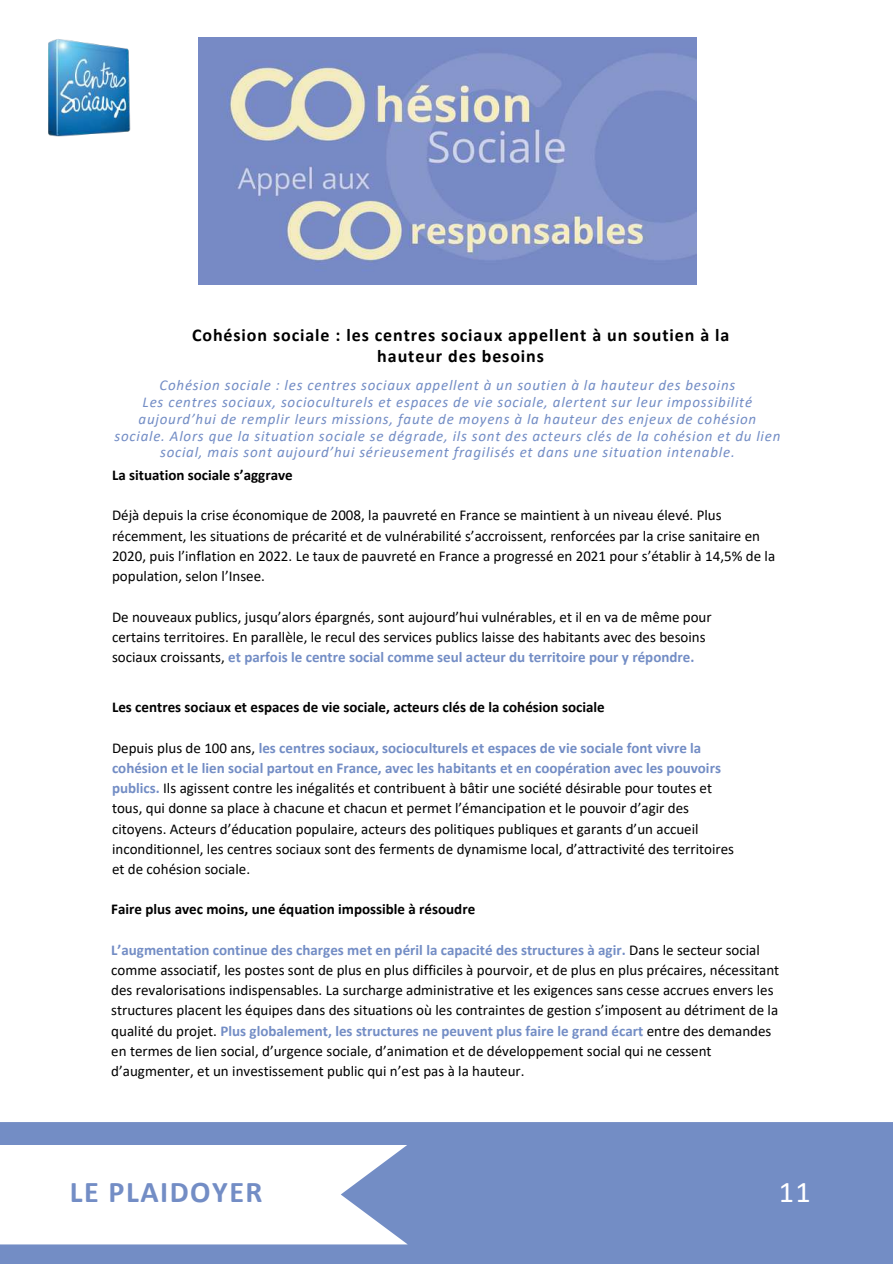
<style>
.page{position:relative;width:893px;height:1264px;background:#fff}
.page>*{position:absolute;margin:0;border:0;box-sizing:border-box;transform-origin:0 0}
.t1{font:700 30.15px "Calibri";letter-spacing:.05em;color:#738dc5}
.t2{font:30.15px "Calibri";color:#fff}
.t3{font:700 18px/21.3px "Calibri";letter-spacing:.05em;color:#000;text-align:center}
.t4{font:15px/20.2px "Calibri";color:#000}
.t5{font:italic 15px/16.8px "Calibri";letter-spacing:.05em;color:#738dc5;text-align:center}
.t6{font:700 15px "Calibri";color:#000}
.s1{font-weight:700;color:#738dc5}
</style>
<div class="page">
<img style="left:199px;top:38px;width:497px;height:246px">
<img style="left:48px;top:39px;width:83px;height:98px">
<div style="left:0;top:1122px;width:892px;height:141px;background:#738dc5"></div>
<svg style="left:0;top:1145px;width:407px;height:99px;background:#f3f5fa"></svg>
<p class="t3" style="left:192px;top:325px;width:539px">Cohésion sociale : les centres sociaux appellent à un soutien à la hauteur des besoins</p>
<p class="t5" style="left:114px;top:378px;width:667px">Cohésion sociale : les centres sociaux appellent à un soutien à la hauteur des besoins<br>Les centres sociaux, socioculturels et espaces de vie sociale, alertent sur leur impossibilité aujourd’hui de remplir leurs missions, faute de moyens à la hauteur des enjeux de cohésion sociale. Alors que la situation sociale se dégrade, ils sont des acteurs clés de la cohésion et du lien social, mais sont aujourd’hui sérieusement fragilisés et dans une situation intenable.</p>
<p class="t6" style="left:112px;top:468px;width:182px">La situation sociale s’aggrave</p>
<p class="t4" style="left:112px;top:506px;width:664px">Déjà depuis la crise économique de 2008, la pauvreté en France se maintient à un niveau élevé. Plus récemment, les situations de précarité et de vulnérabilité s’accroissent, renforcées par la crise sanitaire en 2020, puis l’inflation en 2022. Le taux de pauvreté en France a progressé en 2021 pour s’établir à 14,5% de la population, selon l’Insee.</p>
<p class="t4" style="left:112px;top:608px;width:601px">De nouveaux publics, jusqu’alors épargnés, sont aujourd’hui vulnérables, et il en va de même pour certains territoires. En parallèle, le recul des services publics laisse des habitants avec des besoins sociaux croissants, <span class="s1">et parfois le centre social comme seul acteur du territoire pour y répondre.</span></p>
<p class="t6" style="left:112px;top:701px;width:494px">Les centres sociaux et espaces de vie sociale, acteurs clés de la cohésion sociale</p>
<p class="t4" style="left:112px;top:738px;width:623px">Depuis plus de 100 ans, <span class="s1">les centres sociaux, socioculturels et espaces de vie sociale font vivre la cohésion et le lien social partout en France, avec les habitants et en coopération avec les pouvoirs publics.</span> Ils agissent contre les inégalités et contribuent à bâtir une société désirable pour toutes et tous, qui donne sa place à chacune et chacun et permet l’émancipation et le pouvoir d’agir des citoyens. Acteurs d’éducation populaire, acteurs des politiques publiques et garants d’un accueil inconditionnel, les centres sociaux sont des ferments de dynamisme local, d’attractivité des territoires et de cohésion sociale.</p>
<p class="t6" style="left:111px;top:902px;width:365px">Faire plus avec moins, une équation impossible à résoudre</p>
<p class="t4" style="left:111px;top:940px;width:669px"><span class="s1">L’augmentation continue des charges met en péril la capacité des structures à agir.</span> Dans le secteur social comme associatif, les postes sont de plus en plus difficiles à pourvoir, et de plus en plus précaires, nécessitant des revalorisations indispensables. La surcharge administrative et les exigences sans cesse accrues envers les structures placent les équipes dans des situations où les contraintes de gestion s’imposent au détriment de la qualité du projet. <span class="s1">Plus globalement, les structures ne peuvent plus faire le grand écart</span> entre des demandes en termes de lien social, d’urgence sociale, d’animation et de développement social qui ne cessent d’augmenter, et un investissement public qui n’est pas à la hauteur.</p>
<h1 class="t1" style="left:70px;top:1179px;width:194px">LE PLAIDOYER</h1>
<h1 class="t2" style="left:778px;top:1179px;width:34px">11</h1>
</div>
